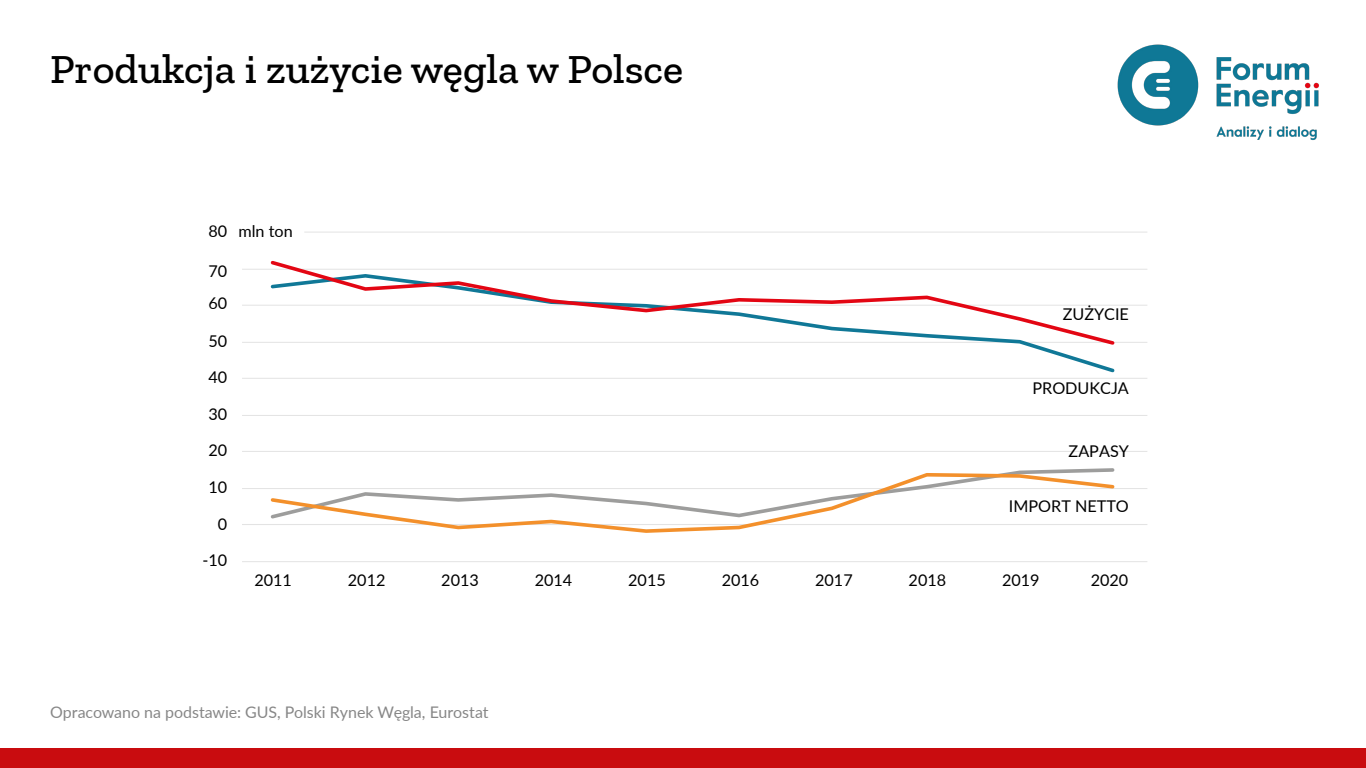
<style>
.page{position:relative;width:1366px;height:768px;background:#fff}
.page>*{position:absolute;margin:0;border:0;box-sizing:border-box;transform-origin:0 0}
.t1{font:500 42px "Zilla Slab";color:#000}
.t2{font:16.2px "Lato";color:#000}
.List_Paragraph{font:16px "Lato";letter-spacing:-.005em;color:#878787}
</style>
<div class="page">
<hr style="left:242px;top:561px;width:905px;height:1px;background:#e3e3e3">
<hr style="left:242px;top:488px;width:905px;height:1px;background:#e3e3e3">
<hr style="left:242px;top:451px;width:905px;height:1px;background:#e3e3e3">
<hr style="left:242px;top:415px;width:905px;height:1px;background:#e3e3e3">
<hr style="left:242px;top:378px;width:905px;height:1px;background:#e3e3e3">
<hr style="left:242px;top:342px;width:905px;height:1px;background:#e3e3e3">
<hr style="left:242px;top:305px;width:905px;height:1px;background:#e3e3e3">
<hr style="left:242px;top:269px;width:905px;height:1px;background:#e3e3e3">
<hr style="left:304px;top:232px;width:843px;height:1px;background:#e3e3e3">
<hr style="left:242px;top:524px;width:905px;height:1px;background:#e3e3e3">
<svg style="left:1031px;top:347px;width:84px;height:26px"></svg>
<svg style="left:270px;top:260px;width:845px;height:87px"></svg>
<svg style="left:1018px;top:468px;width:97px;height:3px"></svg>
<svg style="left:270px;top:471px;width:845px;height:62px"></svg>
<div style="left:0;top:748px;width:1366px;height:20px;background:#c90c0f"></div>
<img style="left:1117px;top:44px;width:202px;height:96px">
<p class="t1" style="left:50px;top:46px;width:635px">Produkcja i zużycie węgla w Polsce</p>
<p class="t2" style="left:208px;top:219px;width:86px">80 mln ton</p>
<p class="t2" style="left:208px;top:259px;width:20px">70</p>
<p class="t2" style="left:208px;top:292px;width:20px">60</p>
<p class="t2" style="left:208px;top:329px;width:20px">50</p>
<p class="t2" style="left:208px;top:365px;width:20px">40</p>
<p class="t2" style="left:208px;top:402px;width:20px">30</p>
<p class="t2" style="left:208px;top:438px;width:20px">20</p>
<p class="t2" style="left:208px;top:475px;width:20px">10</p>
<p class="t2" style="left:218px;top:512px;width:11px">0</p>
<p class="t2" style="left:202px;top:548px;width:26px">-10</p>
<p class="t2" style="left:1063px;top:303px;width:68px">ZUŻYCIE</p>
<p class="t2" style="left:1032px;top:376px;width:98px">PRODUKCJA</p>
<p class="t2" style="left:1069px;top:439px;width:62px">ZAPASY</p>
<p class="t2" style="left:1009px;top:495px;width:121px">IMPORT NETTO</p>
<p class="t2" style="left:254px;top:568px;width:39px">2011</p>
<p class="t2" style="left:348px;top:568px;width:39px">2012</p>
<p class="t2" style="left:441px;top:568px;width:39px">2013</p>
<p class="t2" style="left:535px;top:568px;width:39px">2014</p>
<p class="t2" style="left:628px;top:568px;width:39px">2015</p>
<p class="t2" style="left:722px;top:568px;width:39px">2016</p>
<p class="t2" style="left:815px;top:568px;width:39px">2017</p>
<p class="t2" style="left:909px;top:568px;width:39px">2018</p>
<p class="t2" style="left:1002px;top:568px;width:39px">2019</p>
<p class="t2" style="left:1091px;top:568px;width:39px">2020</p>
<p class="List_Paragraph" style="left:50px;top:701px;width:440px">Opracowano na podstawie: GUS, Polski Rynek Węgla, Eurostat</p>
</div>
